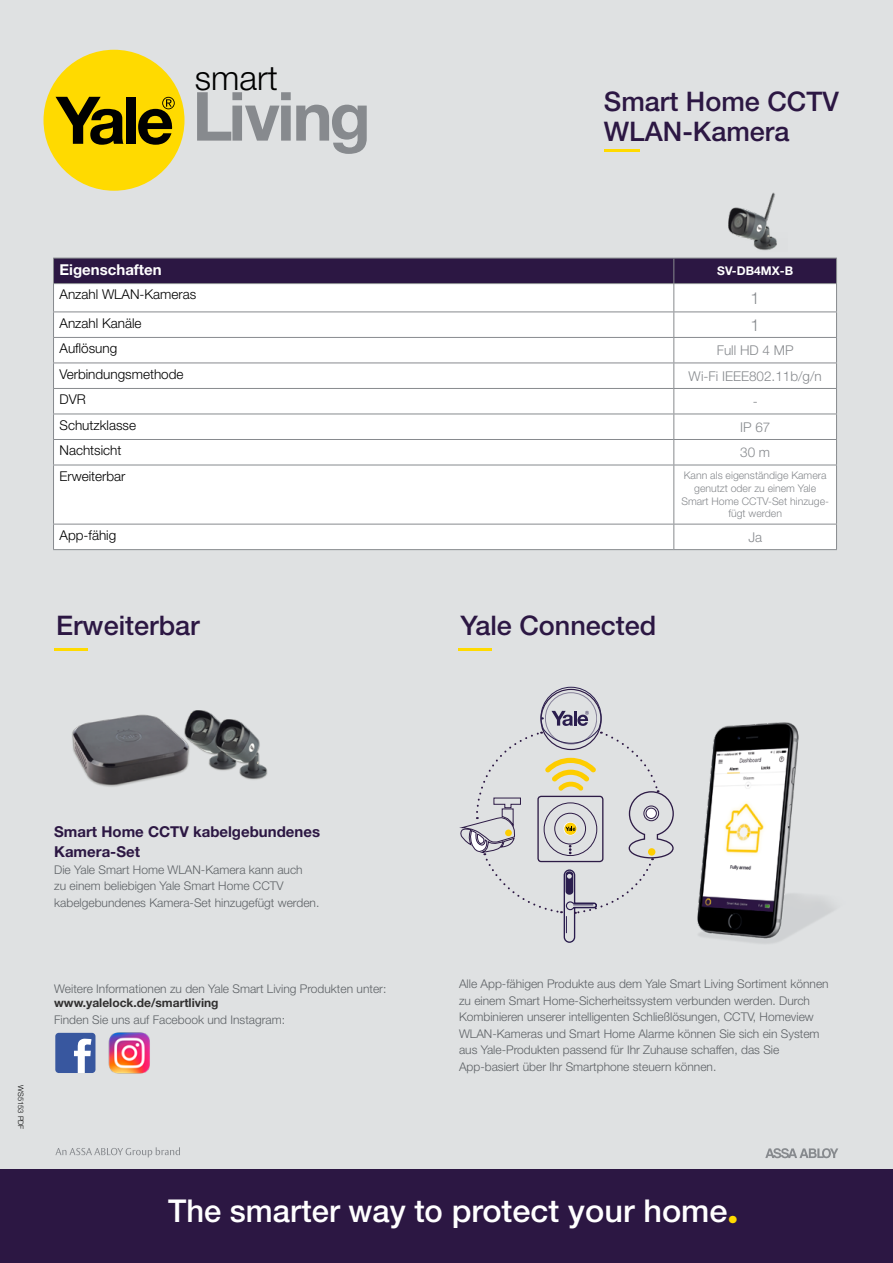
<style>
.page{position:relative;width:893px;height:1263px;background:#dfe1e2}
.page>*{position:absolute;margin:0;border:0;box-sizing:border-box;transform-origin:0 0}
.t1{font:700 67.8px "Helvetica Neue LT Std";letter-spacing:-.04em;color:#878a8e}
.t2{font:300 33.9px "Helvetica Neue LT Std";color:#000}
.t3{font:500 31.5px "Helvetica Neue LT Std";color:#fff}
.t4{font:500 27px/30px "Helvetica Neue LT Std";color:#2c1743}
.t5{font:300 16.5px "Helvetica Neue LT Std";color:#878a8e}
.t6{font:700 15px/20.4px "Helvetica Neue LT Std";color:#2c1743}
.t7{font:700 15px "Helvetica Neue LT Std";color:#fff}
.t8{font:300 13.5px "Helvetica Neue LT Std";color:#000}
.t9{font:300 13.5px "Helvetica Neue LT Std";color:#878a8e}
.t10{font:300 12px/16.5px "Helvetica Neue LT Std";color:#5e6266}
.t11{font:700 12px "Helvetica Neue LT Std";color:#fff}
.t12{font:300 10.5px/12.6px "Helvetica Neue LT Std";color:#878a8e;text-align:center}
.t13{font:300 7.5px "Helvetica Neue LT Std";color:#000}
.s1{font-weight:700;color:#313030}
</style>
<div class="page">
<div style="left:0;top:1169px;width:893px;height:94px;background:#2c1743"></div>
<div style="left:54px;top:466px;width:782px;height:83px;background:#fff"></div>
<svg style="left:53px;top:259px;width:784px;height:206px;background:#e1dee4"></svg>
<hr style="left:53px;top:465px;width:621px;height:1px;background:#878a8e">
<hr style="left:53px;top:465px;width:1px;height:59px;background:#878a8e">
<hr style="left:674px;top:465px;width:163px;height:1px;background:#878a8e">
<hr style="left:673px;top:465px;width:1px;height:59px;background:#878a8e">
<hr style="left:836px;top:465px;width:1px;height:59px;background:#878a8e">
<hr style="left:53px;top:524px;width:621px;height:1px;background:#878a8e">
<svg style="left:53px;top:524px;width:1px;height:25px"></svg>
<hr style="left:674px;top:524px;width:163px;height:1px;background:#878a8e">
<svg style="left:673px;top:524px;width:1px;height:25px"></svg>
<svg style="left:836px;top:524px;width:1px;height:25px"></svg>
<hr style="left:53px;top:549px;width:621px;height:1px;background:#878a8e">
<hr style="left:674px;top:549px;width:163px;height:1px;background:#878a8e">
<hr style="left:53px;top:258px;width:621px;height:1px;background:#878a8e">
<hr style="left:674px;top:258px;width:163px;height:1px;background:#878a8e">
<div style="left:44px;top:50px;width:140px;height:141px;background:#ffda00;border-radius:50%"></div>
<svg style="left:56px;top:97px;width:67px;height:48px"></svg>
<div style="left:126px;top:97px;width:10px;height:47px;background:#000"></div>
<svg style="left:138px;top:97px;width:37px;height:48px"></svg>
<svg style="left:765px;top:1148px;width:73px;height:10px"></svg>
<svg style="left:55px;top:1147px;width:125px;height:10px"></svg>
<hr style="left:604px;top:150px;width:35px;height:2px;background:#ffda00">
<img style="left:728px;top:192px;width:49px;height:59px">
<img style="left:72px;top:710px;width:196px;height:77px">
<svg style="left:459px;top:686px;width:215px;height:257px"></svg>
<hr style="left:458px;top:648px;width:34px;height:2px;background:#ffda00">
<img style="left:697px;top:722px;width:137px;height:222px">
<hr style="left:54px;top:648px;width:34px;height:2px;background:#ffda00">
<div style="left:55px;top:1033px;width:40px;height:40px;background:#38579f;border-radius:3px"></div>
<svg style="left:74px;top:1039px;width:18px;height:34px"></svg>
<img style="left:108px;top:1032px;width:42px;height:42px">
<p class="t2" style="left:195px;top:57px;width:85px">smart</p>
<p class="t1" style="left:192px;top:75px;width:180px">Living</p>
<p class="t4" style="left:604px;top:86px;width:237px">Smart Home CCTV<br>WLAN-Kamera</p>
<p class="t7" style="left:60px;top:260px;width:104px">Eigenschaften</p>
<p class="t11" style="left:717px;top:263px;width:77px">SV-DB4MX-B</p>
<p class="t8" style="left:60px;top:286px;width:138px">Anzahl WLAN-Kameras</p>
<p class="t5" style="left:751px;top:288px;width:11px">1</p>
<p class="t8" style="left:60px;top:314px;width:84px">Anzahl Kanäle</p>
<p class="t5" style="left:751px;top:315px;width:11px">1</p>
<p class="t8" style="left:60px;top:340px;width:59px">Auflösung</p>
<p class="t9" style="left:717px;top:342px;width:78px">Full HD 4 MP</p>
<p class="t8" style="left:60px;top:365px;width:126px">Verbindungsmethode</p>
<p class="t9" style="left:688px;top:367px;width:135px">Wi-Fi IEEE802.11b/g/n</p>
<p class="t8" style="left:60px;top:391px;width:28px">DVR</p>
<p class="t9" style="left:753px;top:393px;width:6px">-</p>
<p class="t8" style="left:60px;top:417px;width:78px">Schutzklasse</p>
<p class="t9" style="left:740px;top:418px;width:32px">IP 67</p>
<p class="t8" style="left:60px;top:442px;width:64px">Nachtsicht</p>
<p class="t9" style="left:740px;top:444px;width:32px">30 m</p>
<p class="t8" style="left:60px;top:468px;width:68px">Erweiterbar</p>
<p class="t12" style="left:681px;top:469px;width:149px">Kann als eigenständige Kamera genutzt oder zu einem Yale<br>Smart Home CCTV-Set hinzuge&shy;fügt werden</p>
<p class="t8" style="left:60px;top:527px;width:58px">App-fähig</p>
<p class="t9" style="left:748px;top:529px;width:15px">Ja</p>
<p class="t4" style="left:56px;top:610px;width:145px">Erweiterbar</p>
<p class="t4" style="left:460px;top:610px;width:198px">Yale Connected</p>
<p class="t13" style="left:25px;top:1085px;width:46px;rotate:90deg">WS5153 PDF</p>
<p class="t6" style="left:54px;top:821px;width:267px">Smart Home CCTV kabelgebundenes<br>Kamera-Set</p>
<p class="t10" style="left:54px;top:861px;width:267px">Die Yale Smart Home WLAN-Kamera kann auch<br>zu einem beliebigen Yale Smart Home CCTV kabelgebundenes Kamera-Set hinzugefügt werden.</p>
<p class="t10" style="left:54px;top:981px;width:334px;line-height:14.4px">Weitere Informationen zu den Yale Smart Living Produkten unter: <span class="s1">www.yalelock.de/smartliving</span></p>
<p class="t10" style="left:54px;top:1011px;width:232px">Finden Sie uns auf Facebook und Instagram:</p>
<p class="t10" style="left:459px;top:975px;width:371px">Alle App-fähigen Produkte aus dem Yale Smart Living Sortiment können zu einem Smart Home-Sicherheitssystem verbunden werden. Durch Kombinieren unserer intelligenten Schließlösungen, CCTV, Homeview WLAN-Kameras und Smart Home Alarme können Sie sich ein System aus Yale-Produkten passend für Ihr Zuhause schaffen, das Sie App-basiert über Ihr Smartphone steuern können.</p>
<p class="t3" style="left:168px;top:1192px;width:572px">The smarter way to protect your home<sub>•</sub></p>
</div>
